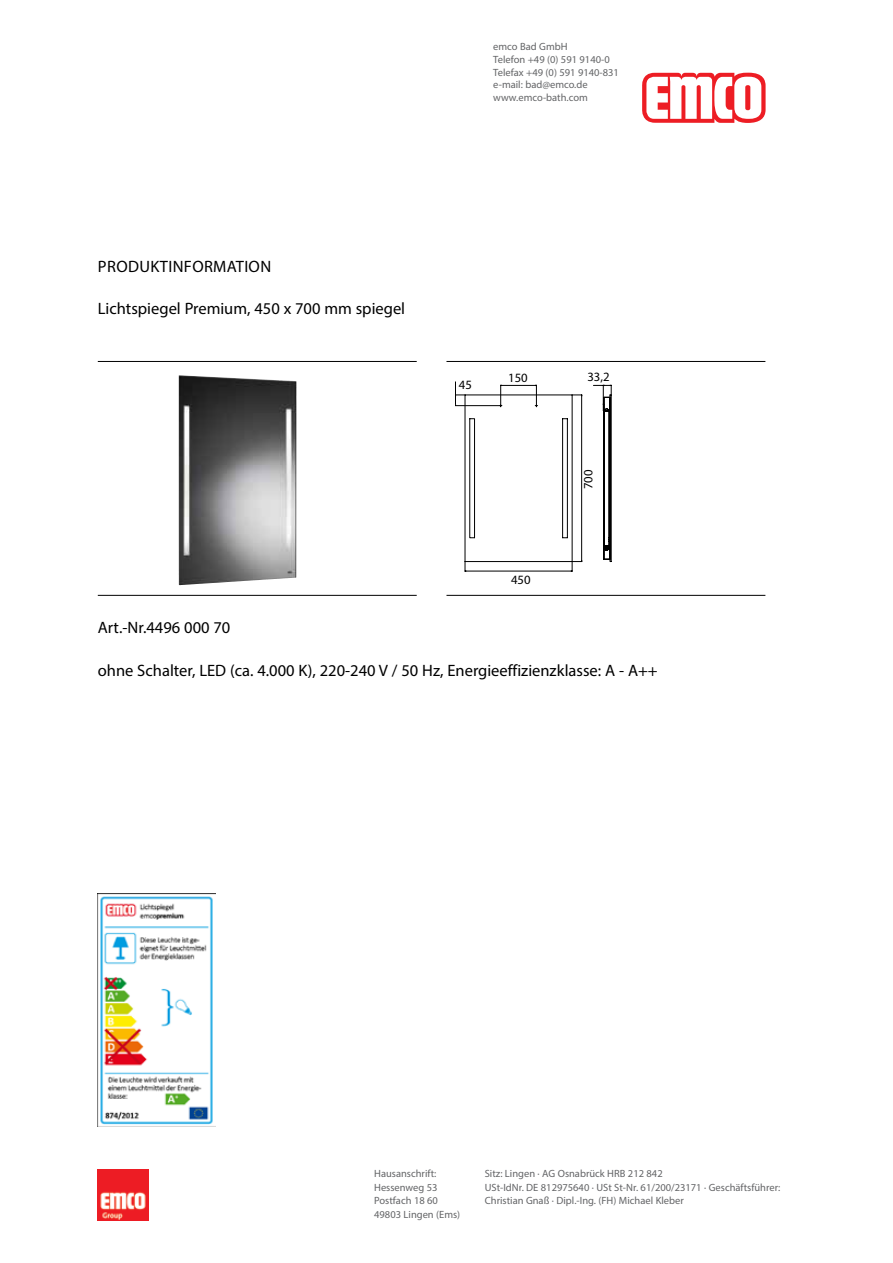
<style>
.page{position:relative;width:893px;height:1263px;background:#fff}
.page>*{position:absolute;margin:0;border:0;box-sizing:border-box;transform-origin:0 0}
.t1{font:16.5px "Myriad Pro";color:#000}
.t2{font:12.75px "Myriad Pro";color:#000}
.t3{font:10.5px/13.5px "Myriad Pro";color:#636466}
</style>
<div class="page">
<svg style="left:642px;top:73px;width:124px;height:50px"></svg>
<img style="left:98px;top:1169px;width:51px;height:51px">
<img style="left:179px;top:375px;width:118px;height:210px">
<hr style="left:98px;top:595px;width:319px;height:1px;background:#000">
<hr style="left:98px;top:361px;width:319px;height:1px;background:#000">
<svg style="left:455px;top:382px;width:157px;height:190px"></svg>
<hr style="left:446px;top:595px;width:319px;height:1px;background:#000">
<hr style="left:446px;top:361px;width:319px;height:1px;background:#000">
<img style="left:98px;top:893px;width:117px;height:234px">
<p class="t3" style="left:493px;top:40px;width:127px;line-height:12.6px">emco Bad GmbH<br>Telefon +49 (0) 591 9140-0<br>Telefax +49 (0) 591 9140-831 e-mail: bad@emco.de www.emco-bath.com</p>
<h1 class="t1" style="left:98px;top:256px;width:20px">Produktinformation</h1>
<h1 class="t1" style="left:98px;top:299px;width:309px">Lichtspiegel Premium, 450 x 700 mm spiegel</h1>
<p class="t2" style="left:459px;top:377px;width:15px">45</p>
<p class="t2" style="left:508px;top:370px;width:21px">150</p>
<p class="t2" style="left:511px;top:571px;width:21px">450</p>
<p class="t2" style="left:587px;top:368px;width:24px">33,2</p>
<p class="t2" style="left:580px;top:489px;width:21px;rotate:-90deg">700</p>
<h1 class="t1" style="left:98px;top:617px;width:134px">Art.-Nr.4496 000 70</h1>
<h1 class="t1" style="left:98px;top:660px;width:561px">ohne Schalter, LED (ca. 4.000 K), 220-240 V / 50 Hz, Energieeffizienzklasse: A - A++</h1>
<p class="t3" style="left:374px;top:1167px;width:88px">Hausanschrift:<br>Hessenweg 53<br>Postfach 18 60<br>49803 Lingen (Ems)</p>
<p class="t3" style="left:485px;top:1167px;width:297px">Sitz: Lingen · AG Osnabrück HRB 212 842<br>USt-IdNr. DE 812975640 · USt St-Nr. 61/200/23171 · Geschäftsführer:<br>Christian Gnaß · Dipl.-Ing. (FH) Michael Kleber</p>
</div>
